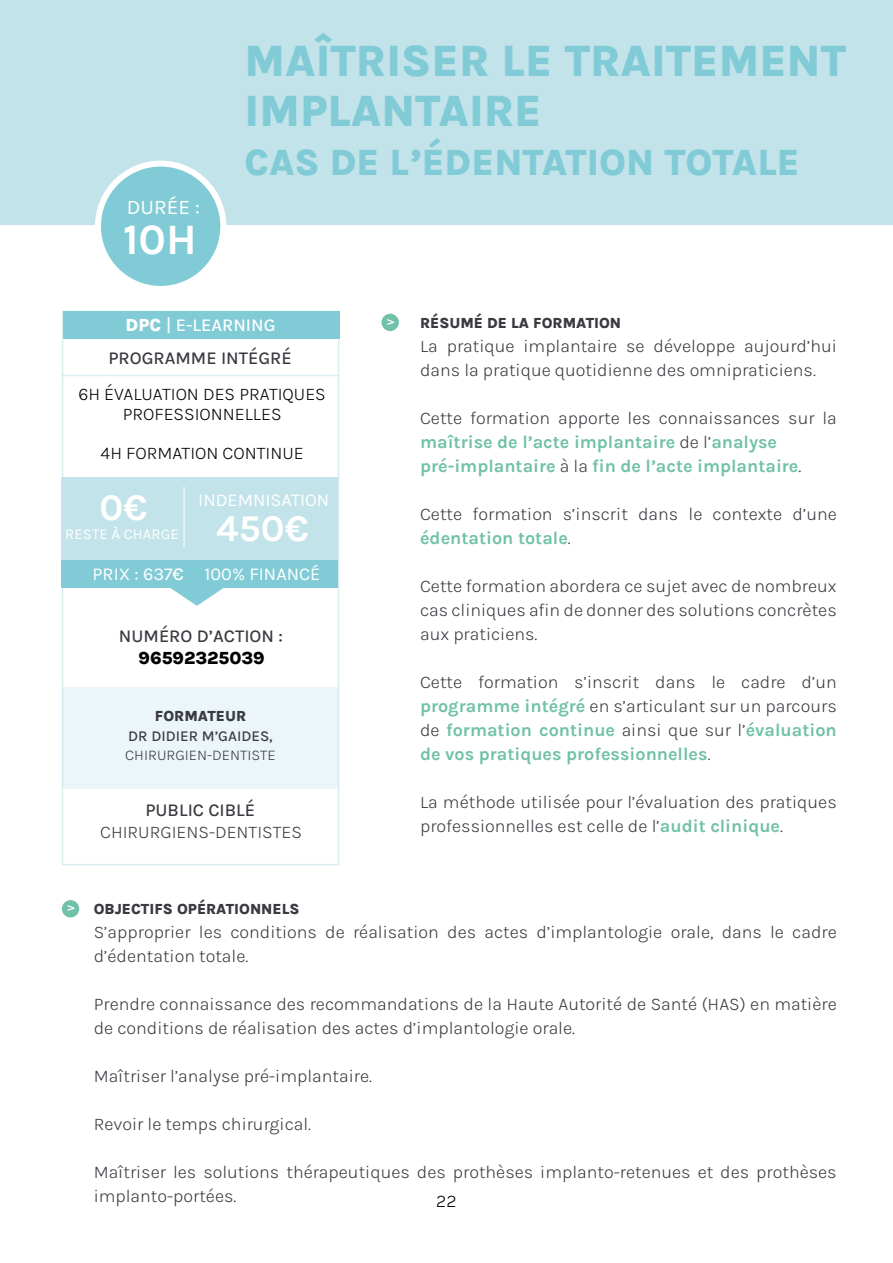
<style>
.page{position:relative;width:893px;height:1263px;background:#fff}
.page>*{position:absolute;margin:0;border:0;box-sizing:border-box;transform-origin:0 0}
.t1{font:800 45px/49.5px "Karla";color:#81cbd6}
.t2{font:700 43.5px "Karla";color:#fff}
.t3{font:700 37.8px "Karla";color:#fff}
.t4{font:800 37.5px "Karla";color:#81cbd6}
.t5{font:20.7px "Karla";color:#fff}
.t6{font:300 18px/24px "Karla";color:#3a3b41}
.t7{font:700 18px/24px "Karla";color:#71c1a9}
.t8{font:300 18px/19.5px "Karla";color:#000;text-align:center}
.t9{font:500 18px "Karla";color:#3a3b41}
.t10{font:18px "Karla";color:#fff}
.t11{font:500 18px "Karla";color:#fff}
.t12{font:800 18px "Karla";color:#000}
.t13{font:800 15px "Karla";color:#3a3b41}
.t14{font:300 15px "Karla";color:#3a3b41}
.t15{font:500 15px "Karla";color:#3a3b41}
.t16{font:15px "Karla";color:#fff}
.t17{font:700 9px "Comic Sans MS";color:#fff}
.s1{font-weight:800}
.s2{font-weight:500}
.s3{font-weight:300;color:#3a3b41}
.s4{font-weight:700;color:#71c1a9}
</style>
<div class="page">
<div style="left:0;top:0;width:893px;height:225px;background:#c1e3e9"></div>
<div style="left:98px;top:164px;width:125px;height:125px;background:#81cbd6;border-radius:50%"></div>
<div style="left:95px;top:161px;width:131px;height:131px;border:6px solid #fff;border-radius:50%"></div>
<div style="left:381px;top:314px;width:18px;height:17px;background:#71c1a9;border-radius:50%"></div>
<svg style="left:61px;top:310px;width:279px;height:556px"></svg>
<div style="left:62px;top:477px;width:276px;height:83px;background:#c1e3e9"></div>
<hr style="left:184px;top:486px;width:1px;height:61px;background:#fff">
<div style="left:63px;top:311px;width:276px;height:27px;background:#81cbd6"></div>
<svg style="left:165px;top:587px;width:64px;height:19px"></svg>
<div style="left:62px;top:687px;width:276px;height:102px;background:#ecf6f8"></div>
<hr style="left:62px;top:375px;width:277px;height:1px;background:#c1e3e9">
<div style="left:62px;top:560px;width:276px;height:27px;background:#81cbd6"></div>
<div style="left:62px;top:900px;width:17px;height:17px;background:#71c1a9;border-radius:50%"></div>
<p class="t5" style="left:127px;top:196px;width:75px">DURÉE :</p>
<h2 class="t2" style="left:123px;top:210px;width:75px">10H</h2>
<h1 class="t1" style="left:244px;top:34px;width:603px">MAÎTRISER LE TRAITEMENT<br>IMPLANTAIRE</h1>
<h3 class="t4" style="left:244px;top:136px;width:557px">CAS DE L’ÉDENTATION TOTALE</h3>
<p class="t11" style="left:126px;top:313px;width:151px"><span class="s1">DPC</span> | E-LEARNING</p>
<p class="t9" style="left:108px;top:346px;width:185px">PROGRAMME INTÉGRÉ</p>
<p class="t8" style="left:78px;top:384px;width:249px">6H ÉVALUATION DES PRATIQUES<br>PROFESSIONNELLES</p>
<p class="t8" style="left:101px;top:443px;width:204px">4H FORMATION CONTINUE</p>
<h3 class="t3" style="left:100px;top:482px;width:49px">0€</h3>
<p class="t16" style="left:65px;top:526px;width:115px">RESTE À CHARGE</p>
<p class="t10" style="left:198px;top:490px;width:132px">INDEMNISATION</p>
<h3 class="t3" style="left:216px;top:503px;width:94px">450€</h3>
<p class="t10" style="left:93px;top:564px;width:229px">PRIX : 637<span class="s2">€</span> 100% FINANCÉ</p>
<p class="t9" style="left:119px;top:624px;width:165px">NUMÉRO D’ACTION :</p>
<p class="t12" style="left:139px;top:646px;width:128px">96592325039</p>
<p class="t13" style="left:155px;top:706px;width:93px">FORMATEUR</p>
<p class="t15" style="left:128px;top:726px;width:146px">DR DIDIER M’GAIDES,</p>
<p class="t14" style="left:125px;top:746px;width:152px">CHIRURGIEN-DENTISTE</p>
<p class="t9" style="left:145px;top:798px;width:111px">PUBLIC CIBLÉ</p>
<p class="t6" style="left:100px;top:819px;width:203px">CHIRURGIENS-DENTISTES</p>
<p class="t17" style="left:384px;top:325px;width:8px;rotate:-90deg">V</p>
<p class="t13" style="left:420px;top:312px;width:203px">RÉSUMÉ DE LA FORMATION</p>
<p class="t6" style="left:420px;top:333px;width:418px">La pratique implantaire se développe aujourd’hui dans la pratique quotidienne des omnipraticiens.</p>
<p class="t7" style="left:420px;top:405px;width:418px"><span class="s3">Cette formation apporte les connaissances sur la </span>maîtrise de l’acte implantaire <span class="s3">de l’</span>analyse pré-implantaire <span class="s3">à la</span> fin de l’acte implantaire<span class="s3">.</span></p>
<p class="t6" style="left:420px;top:501px;width:418px">Cette formation s’inscrit dans le contexte d’une <span class="s4">édentation totale</span>.</p>
<p class="t6" style="left:420px;top:573px;width:418px;text-align:justify">Cette formation abordera ce sujet avec de nombreux cas cliniques afin de donner des solutions concrètes aux praticiens.</p>
<p class="t6" style="left:420px;top:669px;width:418px;text-align:justify">Cette formation s’inscrit dans le cadre d’un <span class="s4">programme intégré</span> en s’articulant sur un parcours de <span class="s4">formation continue</span> ainsi que sur l’<span class="s4">évaluation de vos pratiques professionnelles</span>.</p>
<p class="t6" style="left:420px;top:789px;width:418px">La méthode utilisée pour l’évaluation des pratiques professionnelles est celle de l’<span class="s4">audit clinique</span>.</p>
<p class="t17" style="left:65px;top:911px;width:8px;rotate:-90deg">V</p>
<p class="t13" style="left:94px;top:898px;width:207px">OBJECTIFS OPÉRATIONNELS</p>
<p class="t6" style="left:94px;top:919px;width:745px">S’approprier les conditions de réalisation des actes d’implantologie orale, dans le cadre d’édentation totale.</p>
<p class="t6" style="left:94px;top:991px;width:745px">Prendre connaissance des recommandations de la Haute Autorité de Santé (HAS) en matière de conditions de réalisation des actes d’implantologie orale.</p>
<p class="t6" style="left:94px;top:1063px;width:280px">Maîtriser l’analyse pré-implantaire.</p>
<p class="t6" style="left:94px;top:1111px;width:219px">Revoir le temps chirurgical.</p>
<p class="t6" style="left:94px;top:1159px;width:744px">Maîtriser les solutions thérapeutiques des prothèses implanto-retenues et des prothèses implanto-portées.</p>
<p class="t8" style="left:436px;top:1191px;width:22px">22</p>
</div>
